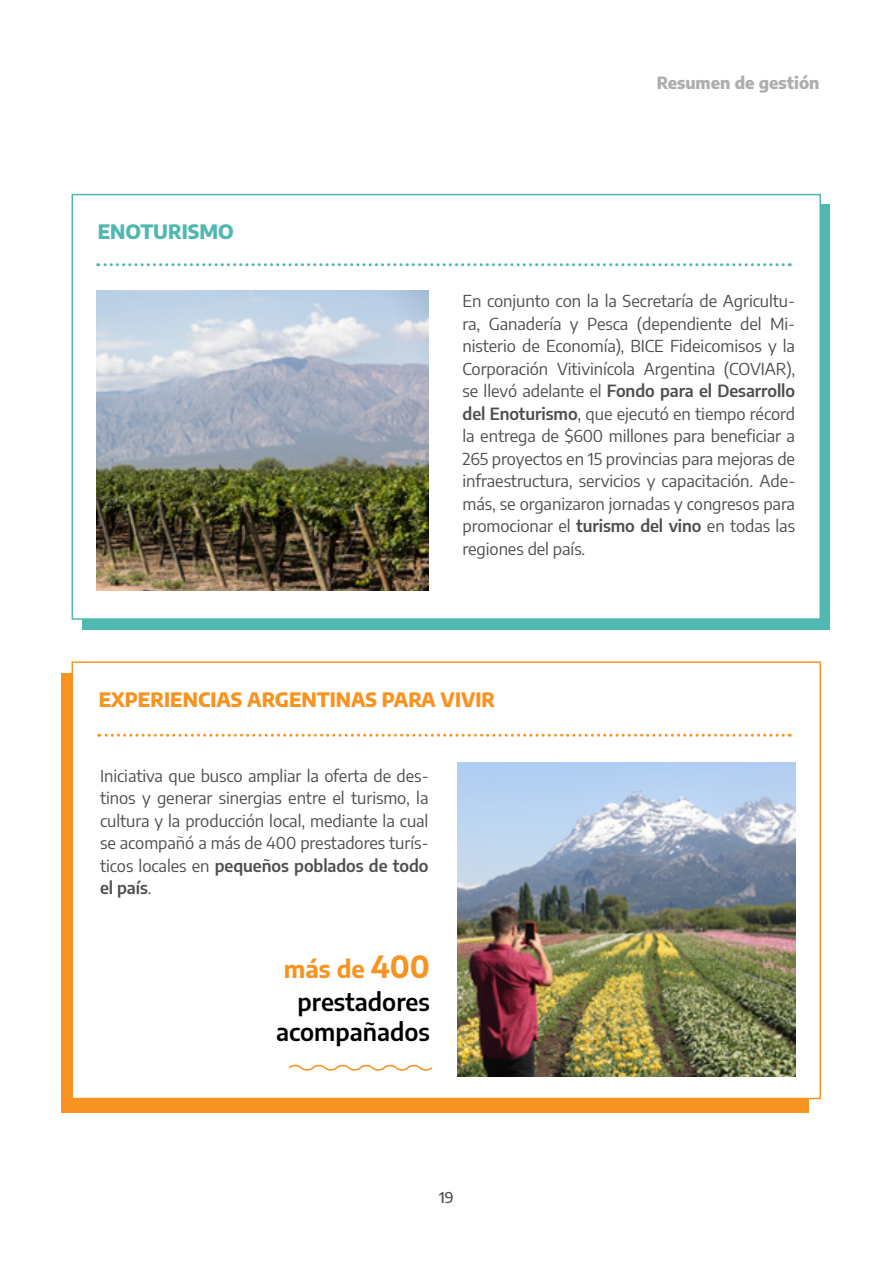
<style>
.page{position:relative;width:893px;height:1263px;background:#fff}
.page>*{position:absolute;margin:0;border:0;box-sizing:border-box;transform-origin:0 0}
.t1{font:600 24px/33px "Encode Sans";color:#000;text-align:center}
.t2{font:800 19.5px "Encode Sans";color:#f79421}
.t3{font:800 19.5px "Encode Sans";color:#4fb8b0}
.t4{font:16.5px/22.5px "Encode Sans";letter-spacing:-.005em;color:#4d4d4d;text-align:justify}
.t5{font:800 16.5px "Encode Sans";color:#adaeaf}
.t6{font:500 15px "Encode Sans";color:#4d4d4d}
.s1{font-weight:600}
.s2{font-weight:700;color:#f79421}
.s3{font-weight:700;font-size:30px;color:#f79421}
</style>
<div class="page">
<div style="left:61px;top:673px;width:747px;height:440px;background:#f79421"></div>
<div style="left:72px;top:661px;width:749px;height:438px;background:#fff;border:2px solid #f79421"></div>
<div style="left:82px;top:204px;width:748px;height:426px;background:#4fb8b0"></div>
<div style="left:72px;top:194px;width:749px;height:426px;background:#fff;border:2px solid #4fb8b0"></div>
<svg style="left:98px;top:263px;width:685px;height:3px"></svg>
<svg style="left:99px;top:734px;width:684px;height:3px"></svg>
<img style="left:97px;top:290px;width:332px;height:300px">
<svg style="left:288px;top:1064px;width:144px;height:7px"></svg>
<img style="left:457px;top:763px;width:338px;height:314px">
<p class="t3" style="left:98px;top:217px;width:138px">ENOTURISMO</p>
<p class="t5" style="left:657px;top:70px;width:164px">Resumen de gestión</p>
<p class="t4" style="left:463px;top:289px;width:334px">En conjunto con la la Secretaría de Agricultu&shy;ra, Ganadería y Pesca (dependiente del Mi&shy;nisterio de Economía), BICE Fideicomisos y la Corporación Vitivinícola Argentina (COVIAR), se llevó adelante el <span class="s1">Fondo para el Desarrollo del Enoturismo</span>, que ejecutó en tiempo récord la entrega de $600 millones para beneficiar a 265 proyectos en 15 provincias para mejoras de infraestructura, servicios y capacitación. Ade&shy;más, se organizaron jornadas y congresos para promocionar el <span class="s1">turismo del vino</span> en todas las regiones del país.</p>
<p class="t2" style="left:99px;top:684px;width:398px">EXPERIENCIAS ARGENTINAS PARA VIVIR</p>
<p class="t4" style="left:100px;top:763px;width:330px">Iniciativa que busco ampliar la oferta de des&shy;tinos y generar sinergias entre el turismo, la cultura y la producción local, mediante la cual se acompañó a más de 400 prestadores turís&shy;ticos locales en <span class="s1">pequeños poblados de todo el país</span>.</p>
<h1 class="t1" style="left:284px;top:951px;width:148px"><span class="s2">más de</span> <span class="s3">400 </span>prestadores</h1>
<h1 class="t1" style="left:276px;top:1014px;width:155px">acompañados</h1>
<p class="t6" style="left:439px;top:1186px;width:16px">19</p>
</div>
